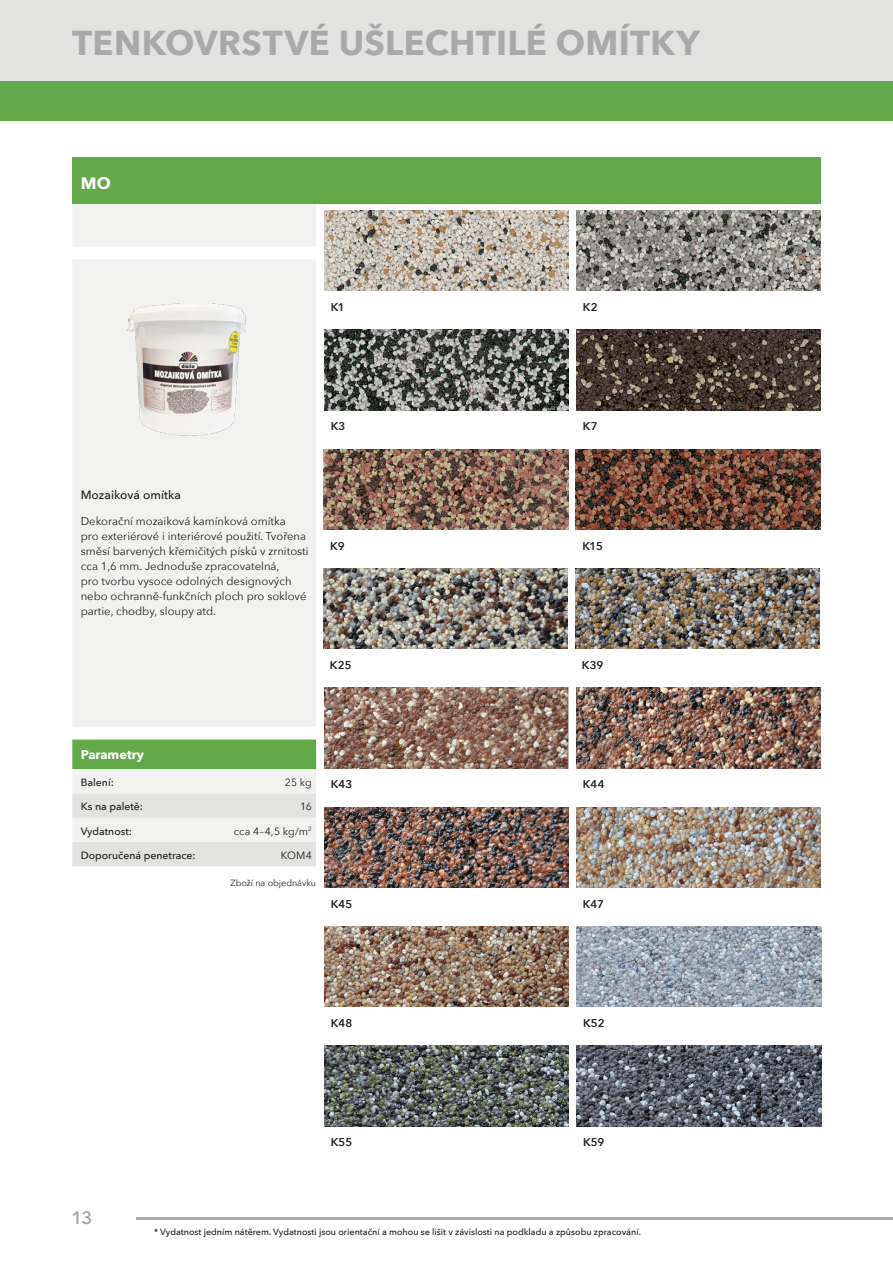
<style>
.page{position:relative;width:893px;height:1263px;background:#fff}
.page>*{position:absolute;margin:0;border:0;box-sizing:border-box;transform-origin:0 0}
.t1{font:700 34.5px "Avenir Next";letter-spacing:.01em;color:#a8a9aa}
.t2{font:600 18px "Avenir Next";color:#a8a9aa}
.t3{font:700 16.5px "Avenir Next";color:#fff}
.t4{font:700 12.75px "Avenir Next";color:#fff}
.t5{font:500 12px "Avenir Next";color:#231f20}
.t6{font:11.25px/14.9px "Avenir Next";color:#231f20}
.t7{font:600 11.25px "Avenir Next";letter-spacing:.005em;color:#231f20}
.t8{font:500 10.5px "Avenir Next";color:#231f20}
.t9{font:10.5px "Avenir Next";letter-spacing:.005em;color:#231f20}
.t10{font:500 9px "Avenir Next";color:#231f20}
.t11{font:9px "Avenir Next";color:#231f20}
</style>
<div class="page">
<hr style="left:136px;top:1217px;width:757px;height:3px;background:#a8a9aa">
<div style="left:72px;top:157px;width:749px;height:47px;background:#64a949"></div>
<div style="left:0;top:81px;width:893px;height:40px;background:#64a949"></div>
<div style="left:0;top:0;width:893px;height:81px;background:#e2e2e0"></div>
<div style="left:72px;top:204px;width:244px;height:42px;background:#f2f3f1"></div>
<svg style="left:72px;top:260px;width:244px;height:533px;fill:#f2f3f1"></svg>
<svg style="left:72px;top:793px;width:244px;height:73px"></svg>
<img style="left:101px;top:285px;width:187px;height:160px">
<img style="left:324px;top:210px;width:245px;height:81px">
<img style="left:324px;top:330px;width:245px;height:80px">
<img style="left:324px;top:449px;width:244px;height:80px">
<img style="left:323px;top:568px;width:245px;height:81px">
<img style="left:324px;top:688px;width:245px;height:80px">
<img style="left:324px;top:926px;width:245px;height:81px">
<img style="left:577px;top:926px;width:244px;height:81px">
<img style="left:324px;top:807px;width:245px;height:80px">
<img style="left:324px;top:1046px;width:245px;height:80px">
<img style="left:577px;top:1046px;width:244px;height:80px">
<img style="left:576px;top:210px;width:245px;height:81px">
<img style="left:576px;top:330px;width:245px;height:80px">
<img style="left:576px;top:449px;width:244px;height:80px">
<img style="left:575px;top:568px;width:245px;height:81px">
<img style="left:576px;top:688px;width:245px;height:80px">
<img style="left:576px;top:807px;width:245px;height:80px">
<h1 class="t1" style="left:72px;top:13px;width:629px">TENKOVRSTVÉ UŠLECHTILÉ OMÍTKY</h1>
<h3 class="t3" style="left:81px;top:169px;width:31px">MO</h3>
<p class="t7" style="left:331px;top:297px;width:16px">K1</p>
<p class="t7" style="left:583px;top:297px;width:16px">K2</p>
<p class="t7" style="left:331px;top:417px;width:16px">K3</p>
<p class="t5" style="left:81px;top:484px;width:102px">Mozaiková omítka</p>
<p class="t6" style="left:81px;top:514px;width:229px">Dekorační mozaiková kamínková omítka<br>pro exteriérové i interiérové použití. Tvořena směsí barvených křemičitých písků v zrnitosti cca 1,6 mm. Jednoduše zpracovatelná,<br>pro tvorbu vysoce odolných designových nebo ochranně-funkčních ploch pro soklové partie, chodby, sloupy atd.</p>
<p class="t7" style="left:330px;top:536px;width:16px">K9</p>
<p class="t7" style="left:330px;top:655px;width:23px">K25</p>
<p class="t4" style="left:81px;top:743px;width:65px">Parametry</p>
<p class="t8" style="left:81px;top:774px;width:35px">Balení:</p>
<p class="t9" style="left:285px;top:774px;width:28px">25 kg</p>
<p class="t8" style="left:81px;top:798px;width:64px">Ks na paletě:</p>
<p class="t9" style="left:300px;top:798px;width:13px">16</p>
<p class="t8" style="left:81px;top:822px;width:53px">Vydatnost:</p>
<p class="t9" style="left:234px;top:822px;width:80px">cca 4–4,5 kg/m<sup>2</sup></p>
<p class="t8" style="left:81px;top:846px;width:116px">Doporučená penetrace:</p>
<p class="t9" style="left:281px;top:846px;width:33px">KOM4</p>
<p class="t11" style="left:231px;top:875px;width:87px">Zboží na objednávku</p>
<p class="t7" style="left:331px;top:775px;width:23px">K43</p>
<p class="t7" style="left:331px;top:894px;width:23px">K45</p>
<p class="t7" style="left:583px;top:417px;width:16px">K7</p>
<p class="t7" style="left:582px;top:536px;width:22px">K15</p>
<p class="t7" style="left:582px;top:655px;width:23px">K39</p>
<p class="t7" style="left:583px;top:775px;width:23px">K44</p>
<p class="t7" style="left:583px;top:894px;width:23px">K47</p>
<p class="t7" style="left:331px;top:1013px;width:23px">K48</p>
<p class="t7" style="left:583px;top:1013px;width:23px">K52</p>
<h2 class="t2" style="left:72px;top:1202px;width:22px">13</h2>
<p class="t7" style="left:331px;top:1133px;width:23px">K55</p>
<p class="t7" style="left:583px;top:1133px;width:23px">K59</p>
<p class="t10" style="left:154px;top:1224px;width:488px">* Vydatnost jedním nátěrem. Vydatnosti jsou orientační a mohou se lišit v závislosti na podkladu a způsobu zpracování.</p>
</div>
